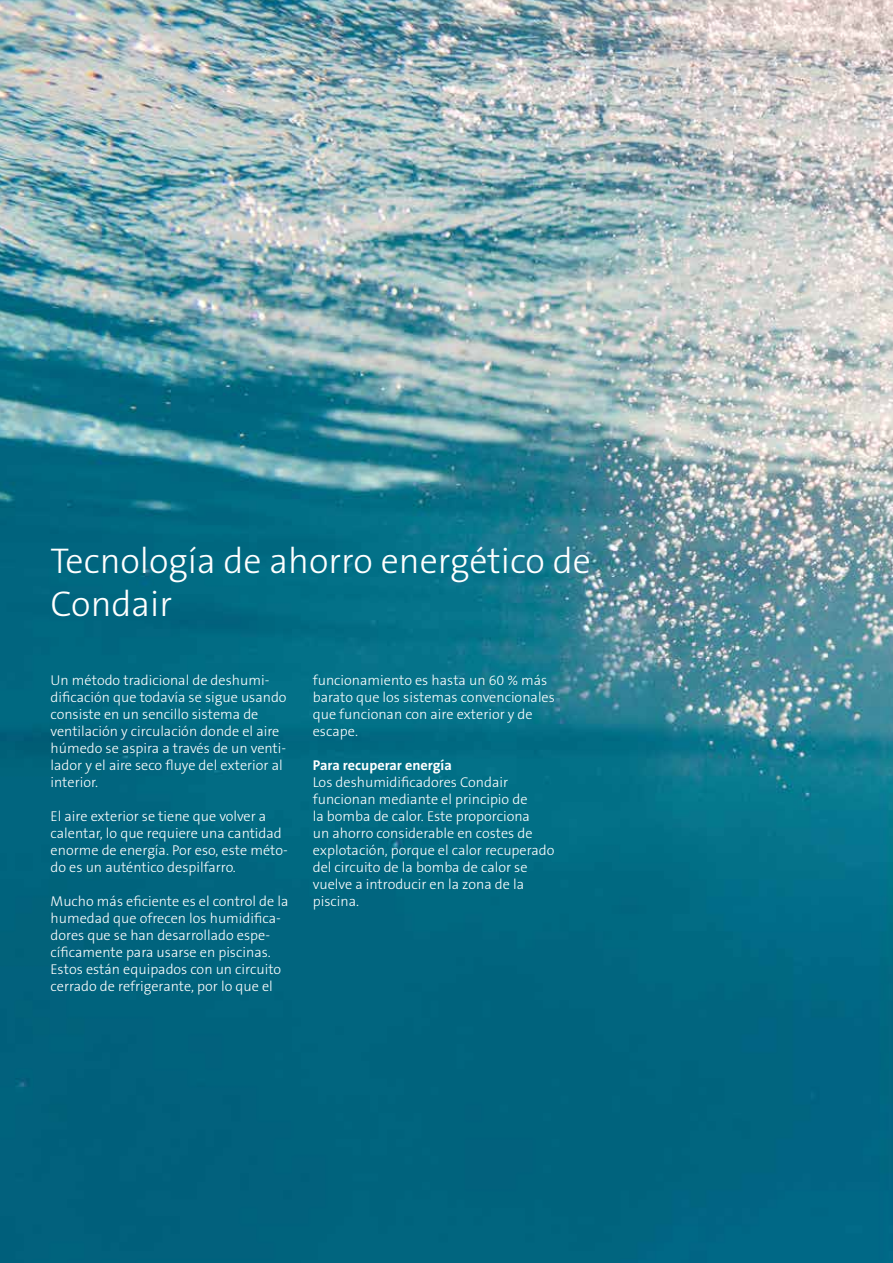
<style>
.page{position:relative;width:893px;height:1263px;background:#fff}
.page>*{position:absolute;margin:0;border:0;box-sizing:border-box;transform-origin:0 0}
.t1{font:300 36px/43.2px "The Sans B3";color:#fff}
.t2{font:300 14.25px/17px "The Sans B3";color:#fff}
.t3{font:700 14.25px "The Sans B7";color:#fff}
</style>
<div class="page">
<img style="left:0;top:0;width:893px;height:1263px">
<h1 class="t1" style="left:51px;top:540px;width:542px">Tecnología de ahorro energético de<br>Condair</h1>
<p class="t2" style="left:51px;top:672px;width:238px">Un método tradicional de deshumi&shy;dificación que todavía se sigue usando consiste en un sencillo sistema de ventilación y circulación donde el aire húmedo se aspira a través de un venti&shy;lador y el aire seco fluye del exterior al interior.</p>
<p class="t2" style="left:51px;top:808px;width:239px">El aire exterior se tiene que volver a calentar, lo que requiere una cantidad enorme de energía. Por eso, este méto&shy;do es un auténtico despilfarro.</p>
<p class="t2" style="left:51px;top:893px;width:239px">Mucho más eficiente es el control de la humedad que ofrecen los humidifica&shy;dores que se han desarrollado espe&shy;cíficamente para usarse en piscinas.<br>Estos están equipados con un circuito cerrado de refrigerante, por lo que el</p>
<p class="t2" style="left:313px;top:672px;width:244px">funcionamiento es hasta un 60 % más barato que los sistemas convencionales que funcionan con aire exterior y de escape.</p>
<p class="t3" style="left:313px;top:757px;width:141px">Para recuperar energía</p>
<p class="t2" style="left:313px;top:774px;width:243px">Los deshumidificadores Condair funcionan mediante el principio de<br>la bomba de calor. Este proporciona<br>un ahorro considerable en costes de explotación, porque el calor recuperado del circuito de la bomba de calor se vuelve a introducir en la zona de la piscina.</p>
</div>
